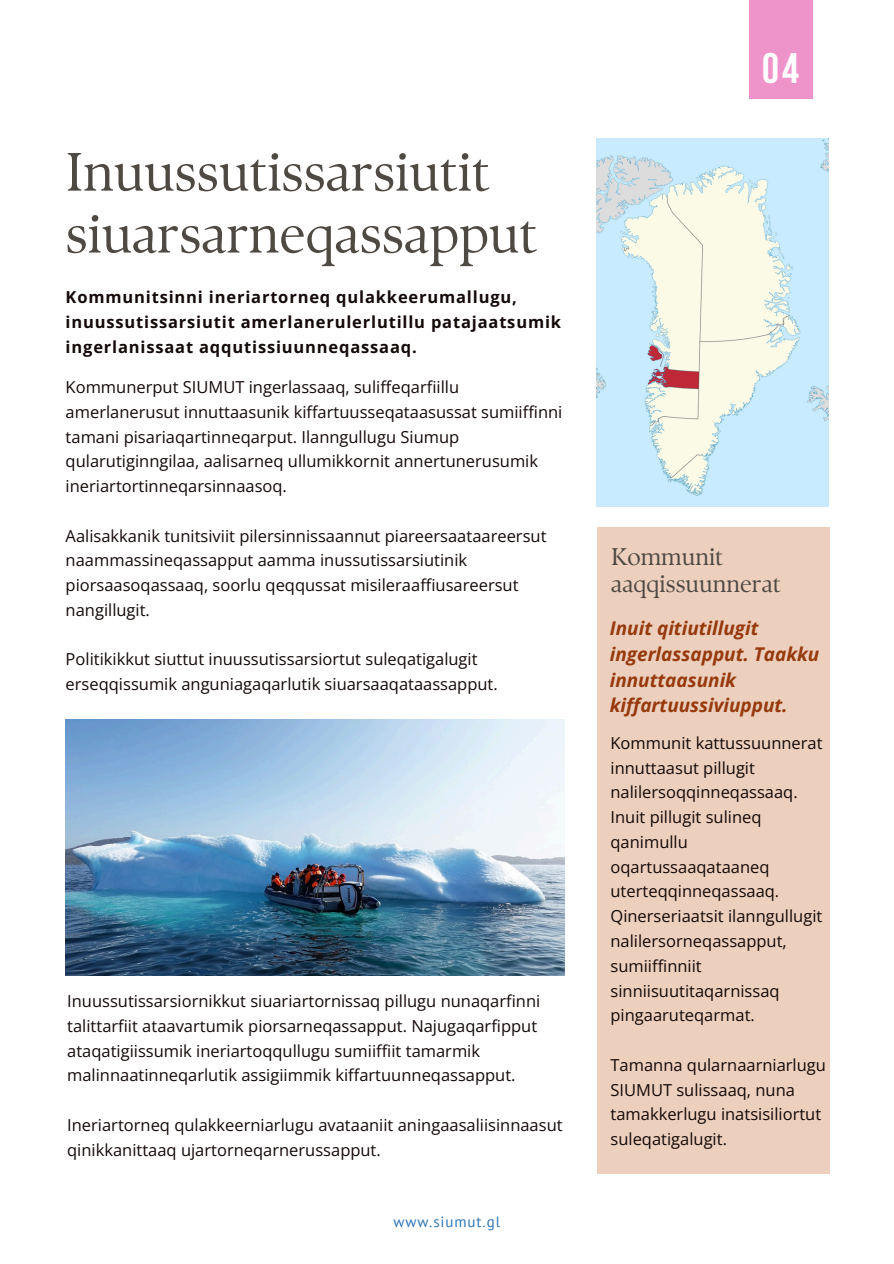
<style>
.page{position:relative;width:894px;height:1264px;background:#fff}
.page>*{position:absolute;margin:0;border:0;box-sizing:border-box;transform-origin:0 0}
.t1{font:54px/61.8px "TY Serif D";color:#4f4944}
.t2{font:700 42.6px "Bebas Neue";color:#fff}
.t3{font:24.15px/27px "TY Serif D";color:#4f4944}
.t4{font:italic 700 18.9px/25.8px "Open Sans";color:#96390d}
.t5{font:16.5px/24.8px "Open Sans";color:#140a09}
.t6{font:700 16.5px/24.8px "Open Sans";letter-spacing:.05em;color:#140a09}
.t7{font:15px "PT Sans";letter-spacing:.06em;color:#2e75b6}
</style>
<div class="page">
<div style="left:748px;top:0;width:64px;height:98px;background:#ef94ca"></div>
<img style="left:596px;top:138px;width:231px;height:368px">
<img style="left:66px;top:719px;width:498px;height:256px">
<div style="left:596px;top:528px;width:233px;height:646px;background:#eccfbc"></div>
<h3 class="t1" style="left:66px;top:141px;width:473px">Inuussutissarsiutit siuarsarneqassapput</h3>
<p class="t6" style="left:66px;top:284px;width:497px">Kommunitsinni ineriartorneq qulakkeerumallugu, inuussutissarsiutit amerlanerulerlutillu patajaatsumik ingerlanissaat aqqutissiuunneqassaaq.</p>
<p class="t5" style="left:66px;top:374px;width:498px">Kommunerput SIUMUT ingerlassaaq, suliffeqarfiillu amerlanerusut innuttaasunik kiffartuusseqataasussat sumiiffinni tamani pisariaqartinneqarput. Ilanngullugu Siumup qularutiginngilaa, aalisarneq ullumikkornit annertunerusumik ineriartortinneqarsinnaasoq.</p>
<p class="t5" style="left:66px;top:523px;width:482px">Aalisakkanik tunitsiviit pilersinnissaannut piareersaataareersut naammassineqassapput aamma inussutissarsiutinik piorsaasoqassaaq, soorlu qeqqussat misileraaffiusareersut nangillugit.</p>
<p class="t5" style="left:66px;top:646px;width:433px">Politikikkut siuttut inuussutissarsiortut suleqatigalugit erseqqissumik anguniagaqarlutik siuarsaaqataassapput.</p>
<p class="t5" style="left:67px;top:988px;width:474px">Inuussutissarsiornikkut siuariartornissaq pillugu nunaqarfinni talittarfiit ataavartumik piorsarneqassapput. Najugaqarfipput ataqatigiissumik ineriartoqqullugu sumiiffiit tamarmik malinnaatinneqarlutik assigiimmik kiffartuunneqassapput.</p>
<p class="t5" style="left:67px;top:1112px;width:497px">Ineriartorneq qulakkeerniarlugu avataaniit aningaasaliisinnaasut qinikkanittaaq ujartorneqarnerussapput.</p>
<h4 class="t7" style="left:393px;top:1211px;width:108px">www.siumut.gl</h4>
<p class="t2" style="left:762px;top:51px;width:38px">04</p>
<p class="t3" style="left:611px;top:543px;width:171px">Kommunit aaqqissuunnerat</p>
<p class="t4" style="left:609px;top:614px;width:211px">Inuit qitiutillugit ingerlassapput. Taakku innuttaasunik kiffartuussiviupput.</p>
<p class="t5" style="left:610px;top:730px;width:213px">Kommunit kattussuunnerat innuttaasut pillugit nalilersoqqinneqassaaq.<br>Inuit pillugit sulineq qanimullu oqartussaaqataaneq uterteqqinneqassaaq.</p>
<p class="t5" style="left:610px;top:903px;width:213px">Qinerseriaatsit ilanngullugit nalilersorneqassapput, sumiiffinniit sinniisuutitaqarnissaq pingaaruteqarmat.</p>
<p class="t5" style="left:610px;top:1051px;width:217px">Tamanna qularnaarniarlugu<br>SIUMUT sulissaaq, nuna tamakkerlugu inatsisiliortut suleqatigalugit.</p>
</div>
